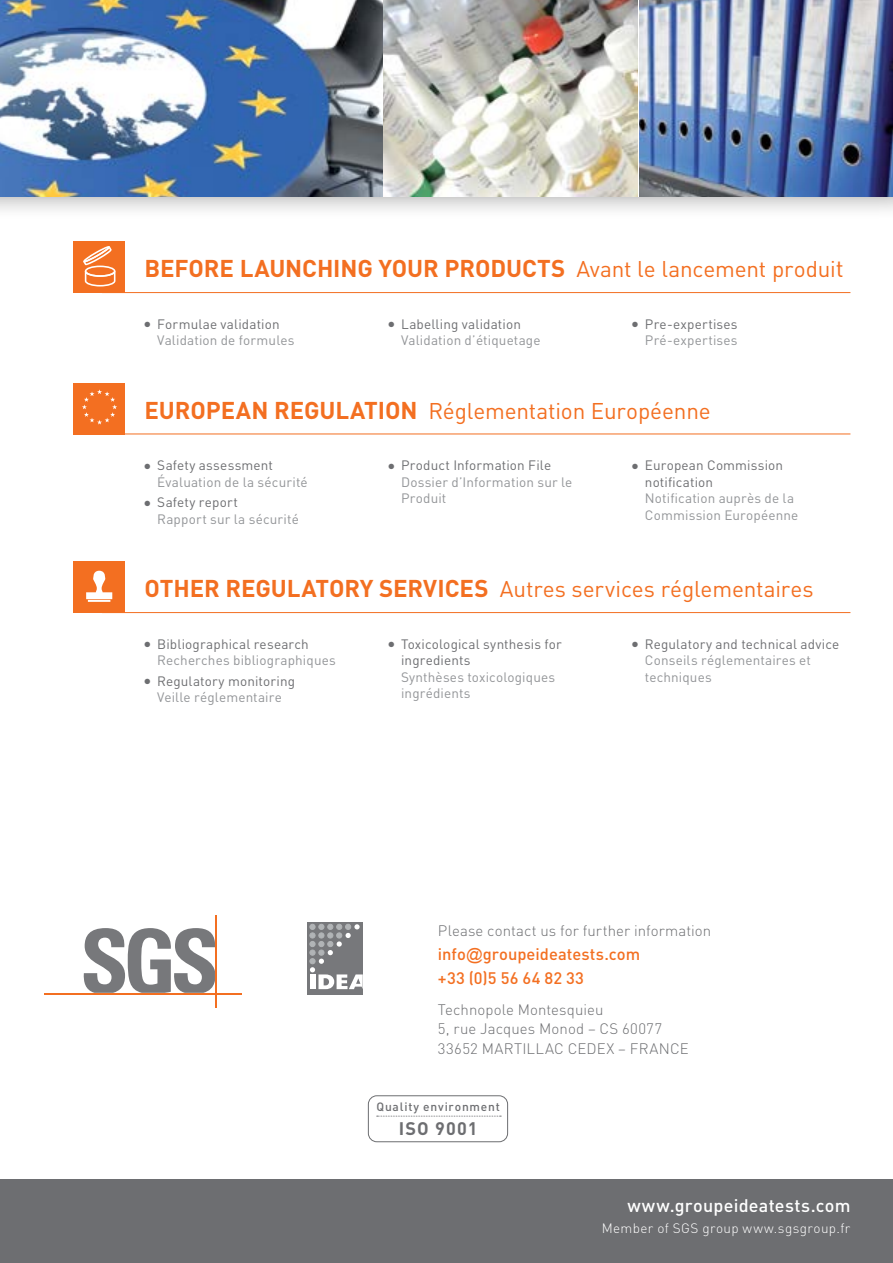
<style>
.page{position:relative;width:893px;height:1263px;background:#fff}
.page>*{position:absolute;margin:0;border:0;box-sizing:border-box;transform-origin:0 0}
.t1{font:700 24px "DIN";letter-spacing:-.005em;color:#f36f21}
.t2{font:22.5px "DIN";letter-spacing:-.005em;color:#f36f21}
.t3{font:500 18px "DIN";letter-spacing:.015em;color:#fff}
.t4{font:700 18px "DIN";letter-spacing:.065em;color:#6d6e71}
.t5{font:500 16.5px "DIN";letter-spacing:.005em;color:#f36f21}
.t6{font:300 15px/19.5px "DIN";letter-spacing:.005em;color:#6d6e71}
.t7{font:13.5px/16.5px "DIN";letter-spacing:.01em;color:#939598}
.t8{font:13.5px/16.5px "DIN";letter-spacing:.01em;color:#6d6e71}
.t9{font:300 13.5px "DIN";letter-spacing:.03em;color:#fff}
.t10{font:500 12px "DIN";letter-spacing:.065em;color:#6d6e71}
.s1{font-weight:400;font-size:22.5px}
.s2{font-weight:400}
.s3{color:#6d6e71}
.s4{color:#939598}
.s5{font-weight:700;font-size:24px}
.s6{font-family:"Arial";font-weight:400}
</style>
<div class="page">
<div style="left:0;top:1179px;width:893px;height:84px;background:#6d6e71"></div>
<div style="left:368px;top:1095px;width:140px;height:47px;border:1px solid #6d6e71;border-radius:9px"></div>
<div style="left:366px;top:1095px;width:146px;height:42px;background:#000;opacity:.4"></div>
<svg style="left:377px;top:1116px;width:124px;height:1px"></svg>
<svg style="left:83px;top:928px;width:132px;height:65px"></svg>
<hr style="left:44px;top:993px;width:197px;height:1px;background:#f36f21">
<hr style="left:215px;top:915px;width:1px;height:92px;background:#f36f21">
<div style="left:307px;top:922px;width:56px;height:72px;background:#77787b"></div>
<svg style="left:310px;top:924px;width:53px;height:65px"></svg>
<div style="left:0;top:0;width:893px;height:221px;background:#000;opacity:.4"></div>
<img style="left:383px;top:0;width:510px;height:197px">
<img style="left:0;top:0;width:383px;height:197px">
<img style="left:384px;top:0;width:254px;height:197px">
<div style="left:74px;top:242px;width:51px;height:51px;background:#f36f21"></div>
<svg style="left:83px;top:246px;width:32px;height:41px"></svg>
<hr style="left:102px;top:292px;width:748px;height:1px;background:#f36f21">
<div style="left:74px;top:383px;width:51px;height:51px;background:#f36f21"></div>
<svg style="left:82px;top:389px;width:35px;height:35px"></svg>
<hr style="left:102px;top:434px;width:748px;height:1px;background:#f36f21">
<div style="left:74px;top:562px;width:51px;height:51px;background:#f36f21"></div>
<svg style="left:86px;top:571px;width:26px;height:31px"></svg>
<hr style="left:102px;top:612px;width:748px;height:1px;background:#f36f21">
<p class="t1" style="left:145px;top:253px;width:701px">BEFORE LAUNCHING YOUR PRODUCTS <span class="s1">Avant le lancement produi</span><span class="s2">t</span></p>
<p class="t7" style="left:157px;top:315px;width:139px;text-indent:-13px"><span class="s3">● Formulae validation<br></span>Validation de formules</p>
<p class="t7" style="left:401px;top:315px;width:141px;text-indent:-13px"><span class="s3">● Labelling validation<br></span>Validation d’étiquetage</p>
<p class="t8" style="left:632px;top:315px;width:107px;text-align:right">● Pre-expertises<br><span class="s4">Pré-expertises</span></p>
<p class="t2" style="left:145px;top:396px;width:568px"><span class="s5">EUROPEAN REGULATION</span> Réglementation Européenne</p>
<p class="t7" style="left:157px;top:457px;width:152px;text-indent:-13px"><span class="s3">● Safety assessment<br></span>Évaluation de la sécurité</p>
<p class="t7" style="left:157px;top:494px;width:143px;text-indent:-13px"><span class="s3">● Safety report<br></span>Rapport sur la sécurité</p>
<p class="t7" style="left:401px;top:457px;width:173px;text-indent:-13px"><span class="s3">● Product Information File<br></span>Dossier d’Information sur le<br>Produit</p>
<p class="t8" style="left:645px;top:457px;width:140px;text-indent:-13px">● European Commission notification</p>
<p class="t7" style="left:645px;top:490px;width:155px">Notification auprès de la<br>Commission Européenne</p>
<p class="t2" style="left:145px;top:575px;width:670px"><span class="s5">OTHER REGULATORY SERVICES</span> Autres services réglementaires</p>
<p class="t7" style="left:157px;top:635px;width:180px;text-indent:-13px"><span class="s3">● Bibliographical research<br></span>Recherches bibliographiques</p>
<p class="t8" style="left:145px;top:672px;width:152px;text-align:center">● Regulatory monitoring<br><span class="s4">Veille réglementaire</span></p>
<p class="t8" style="left:401px;top:635px;width:162px;text-indent:-13px">● Toxicological synthesis for ingredients</p>
<p class="t7" style="left:401px;top:668px;width:156px">Synthèses toxicologiques ingrédients</p>
<p class="t7" style="left:645px;top:635px;width:196px;text-indent:-13px"><span class="s3">● Regulatory and technical advice<br></span>Conseils réglementaires et techniques</p>
<p class="t6" style="left:438px;top:921px;width:275px">Please contact us for further information</p>
<p class="t5" style="left:438px;top:943px;width:204px">info<span class="s6">@</span>groupeideatests.com</p>
<p class="t5" style="left:438px;top:967px;width:148px">+33 (0)5 56 64 82 33</p>
<p class="t6" style="left:438px;top:999px;width:252px">Technopole Montesquieu<br>5, rue Jacques Monod – CS 60077<br>33652 MARTILLAC CEDEX – FRANCE</p>
<p class="t10" style="left:376px;top:1099px;width:125px">Quality environment</p>
<p class="t4" style="left:399px;top:1116px;width:80px">ISO 9001</p>
<p class="t3" style="left:627px;top:1194px;width:225px">www.groupeideatests.com</p>
<p class="t9" style="left:602px;top:1220px;width:250px">Member of SGS group www.sgsgroup.fr</p>
</div>
